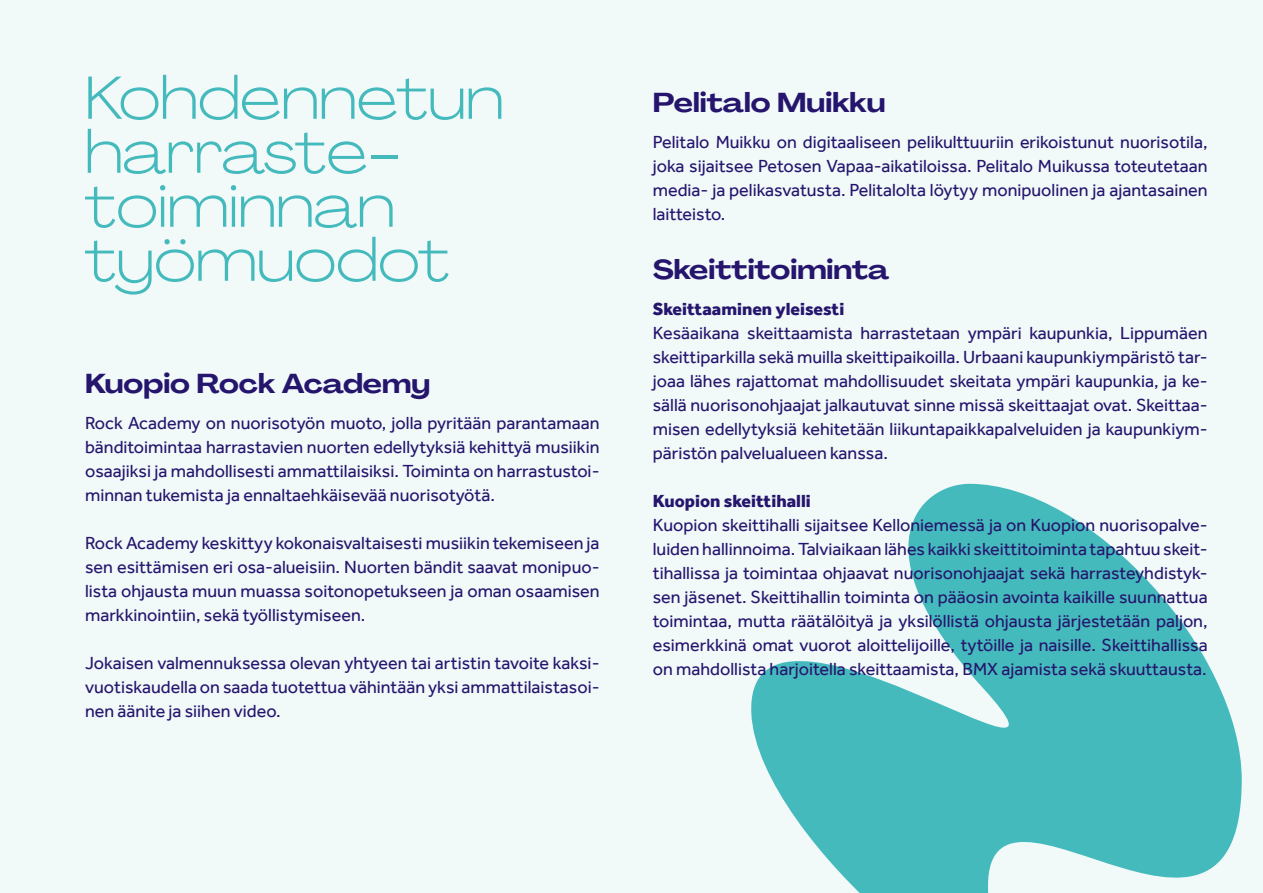
<style>
.page{position:relative;width:1263px;height:893px;background:#f1f9f9}
.page>*{position:absolute;margin:0;border:0;box-sizing:border-box;transform-origin:0 0}
.Pääotsikot{font:300 expanded 60px/54px "PP Agrandir";color:#45babd}
.Alaotsikko_1{font:700 expanded 27px "PP Agrandir";color:#25156d}
.Leipis{font:18px/24px "Effra";color:#25156d;text-align:justify}
.Leipis-2{font:800 18px "Effra";color:#25156d}
</style>
<div class="page">
<svg style="left:751px;top:484px;width:491px;height:409px;fill:#45babd"></svg>
<p class="Pääotsikot" style="left:85px;top:70px;width:420px">Kohdennetun harraste&shy;toiminnan työmuodot</p>
<p class="Alaotsikko_1" style="left:85px;top:367px;width:347px">Kuopio Rock Academy</p>
<p class="Leipis" style="left:85px;top:411px;width:516px">Rock Academy on nuorisotyön muoto, jolla pyritään parantamaan bänditoimintaa harrastavien nuorten edellytyksiä kehittyä musiikin osaajiksi ja mahdollisesti ammattilaisiksi. Toiminta on harrastustoi&shy;minnan tukemista ja ennaltaehkäisevää nuorisotyötä.</p>
<p class="Leipis" style="left:85px;top:531px;width:516px">Rock Academy keskittyy kokonaisvaltaisesti musiikin tekemiseen ja sen esittämisen eri osa-alueisiin. Nuorten bändit saavat monipuo&shy;lista ohjausta muun muassa soitonopetukseen ja oman osaamisen markkinointiin, sekä työllistymiseen.</p>
<p class="Leipis" style="left:85px;top:651px;width:516px">Jokaisen valmennuksessa olevan yhtyeen tai artistin tavoite kaksi&shy;vuotiskaudella on saada tuotettua vähintään yksi ammattilaistasoi&shy;nen äänite ja siihen video.</p>
<p class="Alaotsikko_1" style="left:653px;top:86px;width:234px">Pelitalo Muikku</p>
<p class="Leipis" style="left:653px;top:130px;width:556px">Pelitalo Muikku on digitaaliseen pelikulttuuriin erikoistunut nuorisotila, joka sijaitsee Petosen Vapaa-aikatiloissa. Pelitalo Muikussa toteutetaan media- ja pelikasvatusta. Pelitalolta löytyy monipuolinen ja ajantasainen laitteisto.</p>
<p class="Alaotsikko_1" style="left:653px;top:253px;width:238px">Skeittitoiminta</p>
<p class="Leipis-2" style="left:653px;top:298px;width:193px">Skeittaaminen yleisesti</p>
<p class="Leipis" style="left:653px;top:321px;width:556px">Kesäaikana skeittaamista harrastetaan ympäri kaupunkia, Lippumäen skeittiparkilla sekä muilla skeittipaikoilla. Urbaani kaupunkiympäristö tar&shy;joaa lähes rajattomat mahdollisuudet skeitata ympäri kaupunkia, ja ke&shy;sällä nuorisonohjaajat jalkautuvat sinne missä skeittaajat ovat. Skeittaa&shy;misen edellytyksiä kehitetään liikuntapaikkapalveluiden ja kaupunkiym&shy;päristön palvelualueen kanssa.</p>
<p class="Leipis-2" style="left:653px;top:490px;width:160px">Kuopion skeittihalli</p>
<p class="Leipis" style="left:653px;top:513px;width:556px">Kuopion skeittihalli sijaitsee Kelloniemessä ja on Kuopion nuorisopalve&shy;luiden hallinnoima. Talviaikaan lähes kaikki skeittitoiminta tapahtuu skeit&shy;tihallissa ja toimintaa ohjaavat nuorisonohjaajat sekä harrasteyhdistyk&shy;sen jäsenet. Skeittihallin toiminta on pääosin avointa kaikille suunnattua toimintaa, mutta räätälöityä ja yksilöllistä ohjausta järjestetään paljon, esimerkkinä omat vuorot aloittelijoille, tytöille ja naisille. Skeittihallissa on mahdollista harjoitella skeittaamista, BMX ajamista sekä skuuttausta.</p>
</div>
